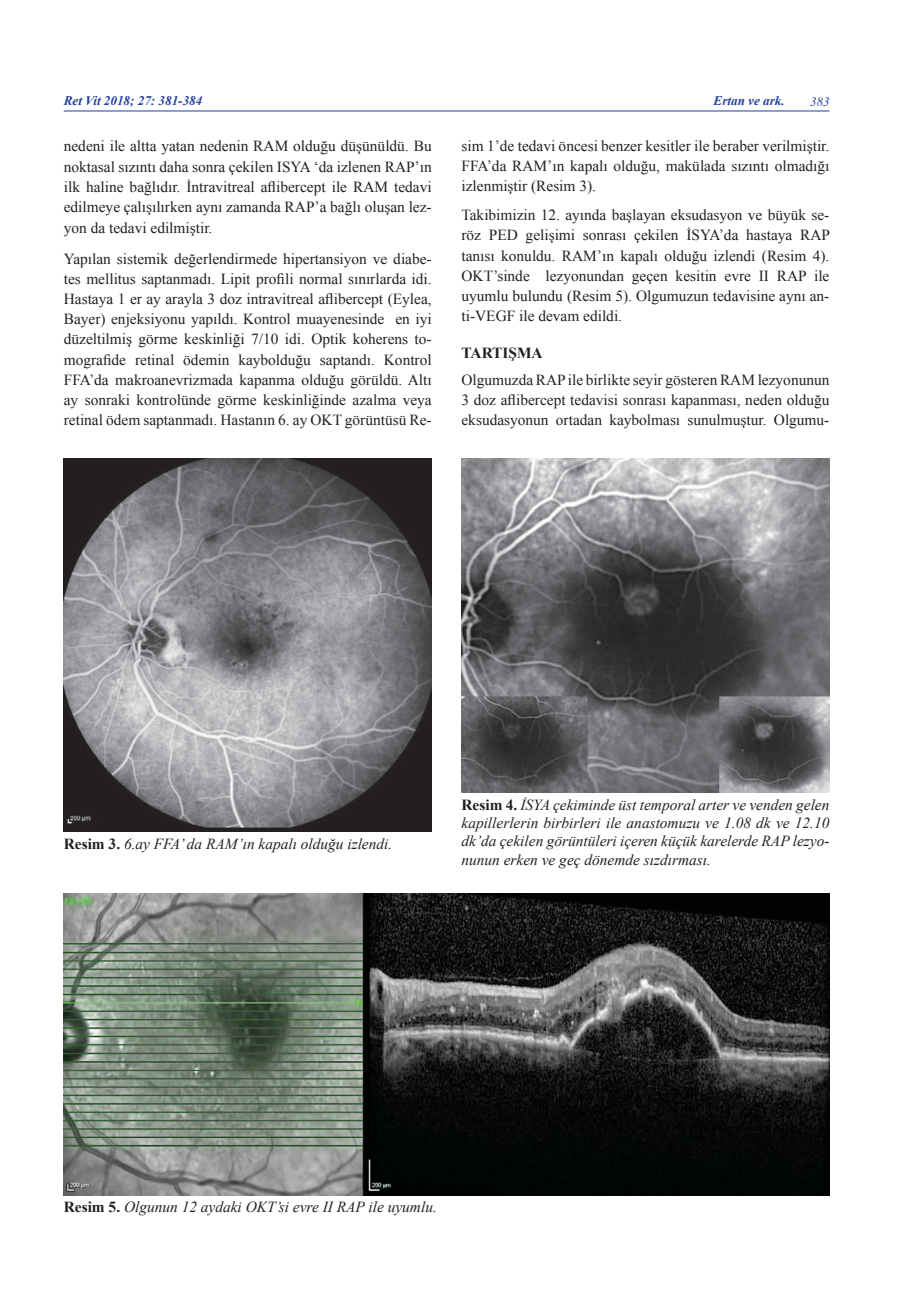
<style>
.page{position:relative;width:906px;height:1289px;background:#fff}
.page>*{position:absolute;margin:0;border:0;box-sizing:border-box;transform-origin:0 0}
.t1{font:15.3px/20.2px "Times New Roman";color:#231f20;text-align:justify}
.t2{font:italic 15.3px/18.3px "Times New Roman";color:#231f20;text-align:justify}
.t3{font:700 15.3px "Times New Roman";color:#231f20}
.t4{font:italic 700 13.2px "Times New Roman";color:#223f9a}
.t5{font:italic 12.75px "Times";color:#223f9a}
.s1{font-weight:700;font-style:normal}
</style>
<div class="page">
<hr style="left:64px;top:111px;width:765px;height:1px;background:#223f9a">
<img style="left:64px;top:458px;width:368px;height:373px">
<img style="left:461px;top:458px;width:368px;height:334px">
<img style="left:64px;top:893px;width:765px;height:301px">
<p class="t4" style="left:64px;top:94px;width:140px">Ret Vit 2018; 27: 381-384</p>
<p class="t4" style="left:713px;top:94px;width:73px">Ertan ve ark.</p>
<p class="t5" style="left:810px;top:97px;width:21px">383</p>
<p class="t1" style="left:64px;top:136px;width:369px">nedeni ile altta yatan nedenin RAM olduğu düşünüldü. Bu noktasal sızıntı daha sonra çekilen ISYA ‘da izlenen RAP’ın ilk haline bağlıdır. İntravitreal aflibercept ile RAM tedavi edilmeye çalışılırken aynı zamanda RAP’a bağlı oluşan lez&shy;yon da tedavi edilmiştir.</p>
<p class="t1" style="left:64px;top:248px;width:369px">Yapılan sistemik değerlendirmede hipertansiyon ve diabe&shy;tes mellitus saptanmadı. Lipit profili normal sınırlarda idi.<br>Hastaya 1 er ay arayla 3 doz intravitreal aflibercept (Eylea, Bayer) enjeksiyonu yapıldı. Kontrol muayenesinde en iyi düzeltilmiş görme keskinliği 7/10 idi. Optik koherens to&shy;mografide retinal ödemin kaybolduğu saptandı. Kontrol FFA’da makroanevrizmada kapanma olduğu görüldü. Altı ay sonraki kontrolünde görme keskinliğinde azalma veya retinal ödem saptanmadı. Hastanın 6. ay OKT görüntüsü Re-</p>
<p class="t1" style="left:461px;top:136px;width:369px">sim 1’de tedavi öncesi benzer kesitler ile beraber verilmiştir.<br>FFA’da RAM’ın kapalı olduğu, makülada sızıntı olmadığı izlenmiştir (Resim 3).</p>
<p class="t1" style="left:461px;top:205px;width:370px">Takibimizin 12. ayında başlayan eksudasyon ve büyük se&shy;röz PED gelişimi sonrası çekilen İSYA’da hastaya RAP tanısı konuldu. RAM’ın kapalı olduğu izlendi (Resim 4).<br>OKT’sinde lezyonundan geçen kesitin evre II RAP ile uyumlu bulundu (Resim 5). Olgumuzun tedavisine aynı an&shy;ti-VEGF ile devam edildi.</p>
<p class="t3" style="left:461px;top:345px;width:83px">TARTIŞMA</p>
<p class="t1" style="left:461px;top:370px;width:369px">Olgumuzda RAP ile birlikte seyir gösteren RAM lezyonunun 3 doz aflibercept tedavisi sonrası kapanması, neden olduğu eksudasyonun ortadan kaybolması sunulmuştur. Olgumu-</p>
<p class="t2" style="left:64px;top:834px;width:330px"><span class="s1">Resim 3.</span> 6.ay FFA’ da RAM’ın kapalı olduğu izlendi.</p>
<p class="t2" style="left:461px;top:795px;width:369px"><span class="s1">Resim 4.</span> İSYA çekiminde üst temporal arter ve venden gelen kapillerlerin birbirleri ile anastomuzu ve 1.08 dk ve 12.10 dk’da çekilen görüntüleri içeren küçük karelerde RAP lezyo&shy;nunun erken ve geç dönemde sızdırması.</p>
<p class="t2" style="left:64px;top:1197px;width:374px"><span class="s1">Resim 5.</span> Olgunun 12 aydaki OKT’si evre II RAP ile uyumlu.</p>
</div>
